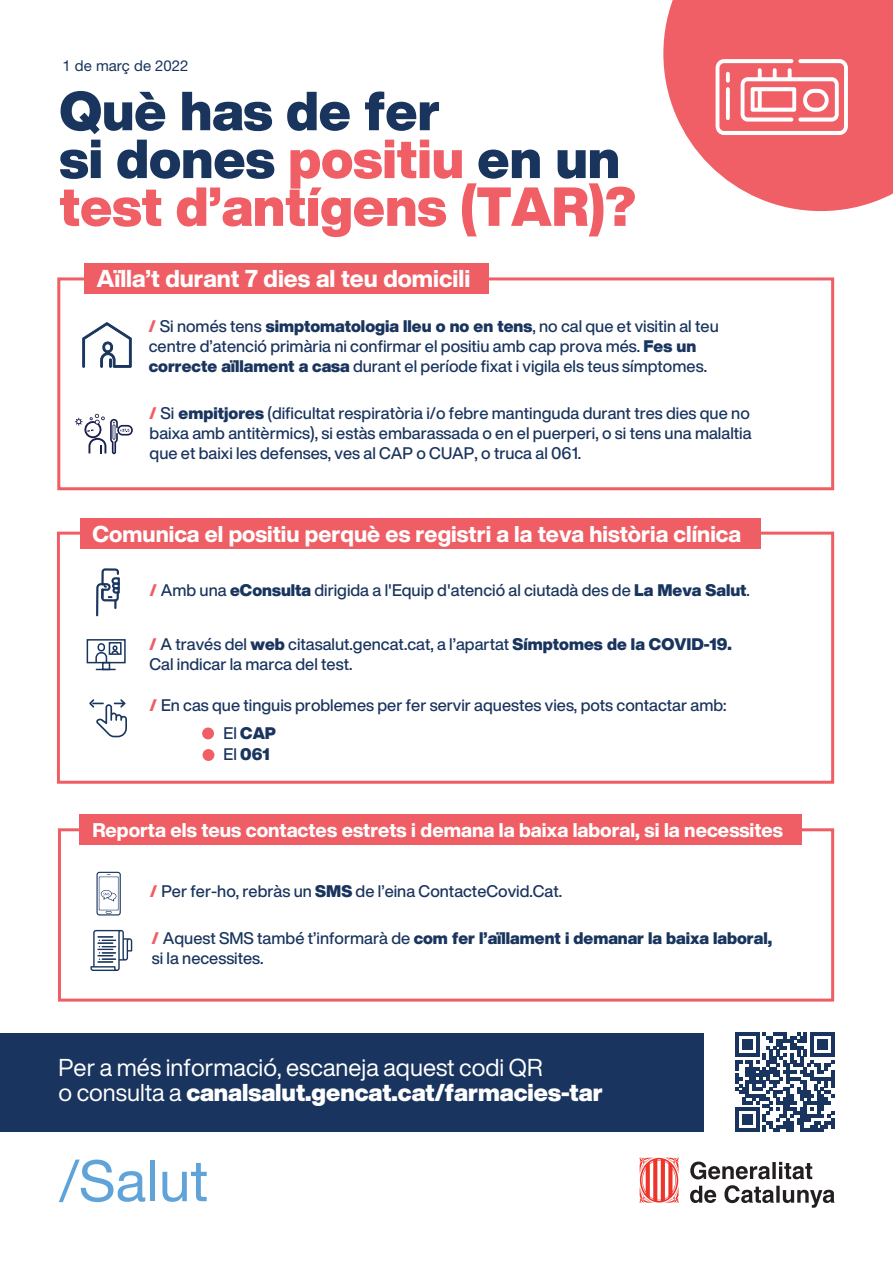
<style>
.page{position:relative;width:893px;height:1263px;background:#fff}
.page>*{position:absolute;margin:0;border:0;box-sizing:border-box;transform-origin:0 0}
.t1{font:900 54px/47.8px "Helvetica Now Display";color:#f05f66}
.t2{font:24px/25.5px "Helvetica Now Display";color:#fff}
.t3{font:800 24px "Helvetica Now Display";color:#fff}
.t4{font:800 22.5px "Helvetica Now Display";color:#fff}
.t5{font:800 19.5px "Helvetica Now Display";color:#fff}
.t6{font:500 16.5px/19.8px "Helvetica Now Display";color:#19345e}
.t7{font:500 16.5px/19.8px "Helvetica Now Display";color:#19355e}
.t8{font:900 16.5px/21px "Helvetica Now Display";color:#19345e}
.t9{font:15px "Helvetica Neue LT Std";color:#19345e}
.s1{color:#19355e}
.s2{font-weight:900;color:#f05e65}
.s3{font-weight:900}
.s4{font-weight:500}
</style>
<div class="page">
<svg style="left:663px;top:0;width:230px;height:211px;fill:#f05f66"></svg>
<svg style="left:82px;top:322px;width:50px;height:46px"></svg>
<svg style="left:90px;top:930px;width:42px;height:41px"></svg>
<svg style="left:96px;top:872px;width:25px;height:43px"></svg>
<div style="left:0;top:1033px;width:703px;height:99px;background:#19345e"></div>
<svg style="left:690px;top:1161px;width:145px;height:47px"></svg>
<svg style="left:639px;top:1157px;width:40px;height:46px"></svg>
<svg style="left:59px;top:1159px;width:86px;height:43px"></svg>
<div style="left:150px;top:1160px;width:5px;height:41px;background:#60a3d8"></div>
<svg style="left:162px;top:1163px;width:45px;height:39px"></svg>
<svg style="left:716px;top:59px;width:132px;height:76px"></svg>
<div style="left:57px;top:277px;width:777px;height:213px;border:3px solid #f05e65"></div>
<div style="left:84px;top:264px;width:404px;height:30px;background:#f05e65"></div>
<div style="left:57px;top:532px;width:777px;height:252px;border:3px solid #f05e65"></div>
<div style="left:80px;top:518px;width:681px;height:31px;background:#f05e65"></div>
<div style="left:58px;top:828px;width:776px;height:173px;border:3px solid #f05e65"></div>
<div style="left:80px;top:815px;width:722px;height:30px;background:#f05e65"></div>
<div style="left:202px;top:727px;width:12px;height:12px;background:#f05f66;border-radius:50%"></div>
<div style="left:203px;top:749px;width:11px;height:12px;background:#f05f66;border-radius:50%"></div>
<svg style="left:75px;top:413px;width:58px;height:371px"></svg>
<svg style="left:735px;top:1033px;width:99px;height:99px"></svg>
<p class="t9" style="left:62px;top:56px;width:128px">1 de març de 2022</p>
<h1 class="t1" style="left:59px;top:87px;width:578px"><span class="s1">Què has de fer<br>si dones</span> positiu <span class="s1">en un </span>test d’antígens (TAR)?</h1>
<h2 class="t3" style="left:97px;top:262px;width:375px">Aïlla’t durant 7 dies al teu domicili</h2>
<p class="t6" style="left:149px;top:316px;width:571px"><span class="s2">/</span> Si només tens <span class="s3">simptomatologia lleu o no en tens</span>, no cal que et visitin al teu centre d’atenció primària ni confirmar el positiu amb cap prova més. <span class="s3">Fes un correcte aïllament a casa</span> durant el període fixat i vigila els teus símptomes.</p>
<p class="t6" style="left:150px;top:403px;width:603px;text-align:justify"><span class="s2">/</span> Si <span class="s3">empitjores</span> (dificultat respiratòria i/o febre mantinguda durant tres dies que no baixa amb antitèrmics), si estàs embarassada o en el puerperi, o si tens una malaltia que et baixi les defenses, ves al CAP o CUAP, o truca al 061.</p>
<h3 class="t4" style="left:93px;top:518px;width:650px">Comunica el positiu perquè es registri a la teva història clínica</h3>
<p class="t7" style="left:150px;top:580px;width:602px"><span class="s2">/</span> Amb una <span class="s3">eConsulta</span> dirigida a l'Equip d'atenció al ciutadà des de <span class="s3">La Meva Salut</span>.</p>
<p class="t6" style="left:149px;top:634px;width:584px"><span class="s2">/</span> A través del <span class="s3">web</span> citasalut.gencat.cat, a l’apartat <span class="s3">Símptomes de la COVID-19.<br></span>Cal indicar la marca del test.</p>
<p class="t6" style="left:150px;top:695px;width:578px"><span class="s2">/</span> En cas que tinguis problemes per fer servir aquestes vies, pots contactar amb:</p>
<p class="t8" style="left:224px;top:723px;width:54px"><span class="s4">El</span> CAP<br><span class="s4">El</span> 061</p>
<p class="t5" style="left:92px;top:816px;width:692px">Reporta els teus contactes estrets i demana la baixa laboral, si la necessites</p>
<p class="t6" style="left:150px;top:881px;width:413px"><span class="s2">/</span> Per fer-ho, rebràs un <span class="s3">SMS</span> de l’eina ContacteCovid.Cat.</p>
<p class="t7" style="left:152px;top:928px;width:622px"><span class="s2">/</span> Aquest SMS també t’informarà de <span class="s3">com fer l’aïllament i demanar la baixa laboral, </span>si la necessites.</p>
<h2 class="t2" style="left:58px;top:1054px;width:546px">Per a més informació, escaneja aquest codi QR<br>o consulta a <span class="s3">canalsalut.gencat.cat/farmacies-tar</span></h2>
</div>
